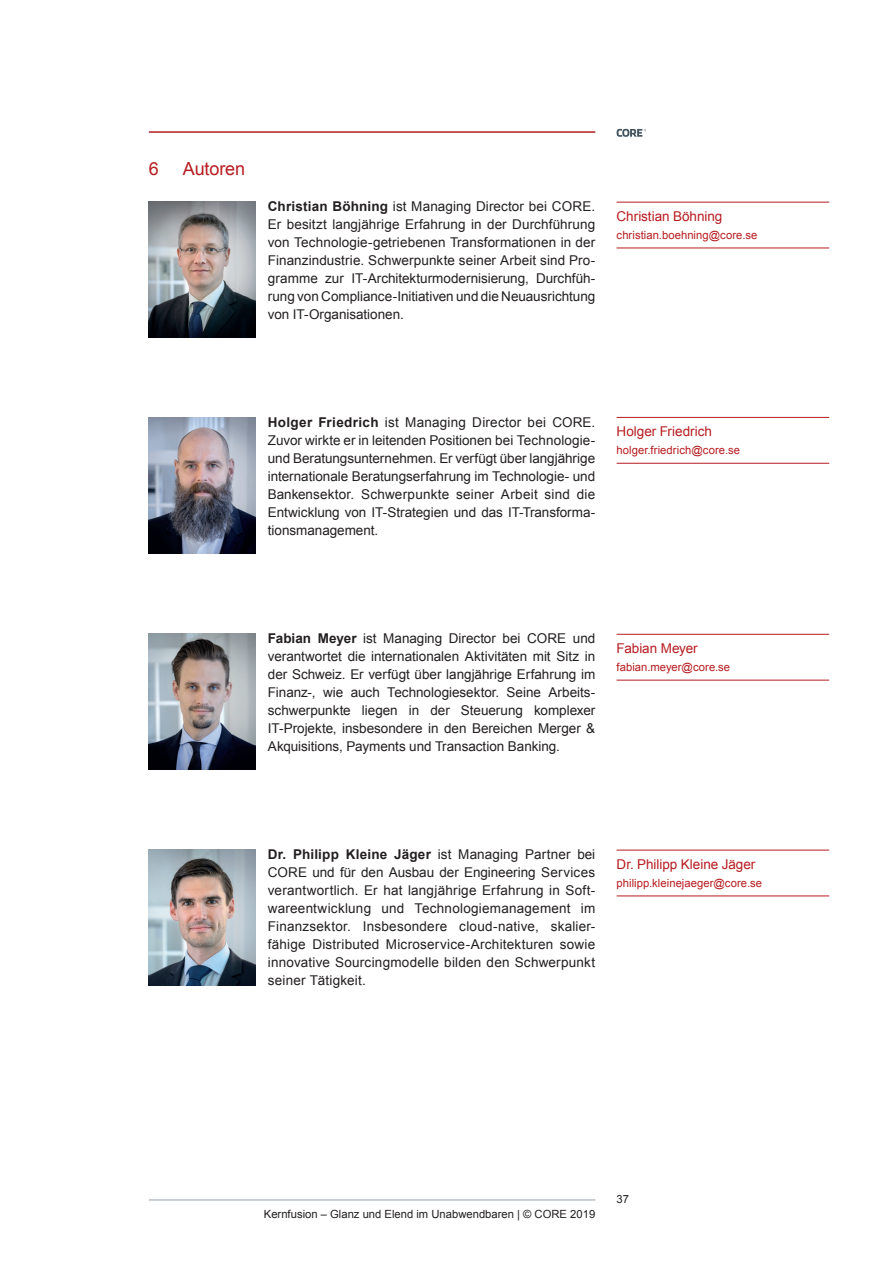
<style>
.page{position:relative;width:893px;height:1263px;background:#fff}
.page>*{position:absolute;margin:0;border:0;box-sizing:border-box;transform-origin:0 0}
.t1{font:18px "Arial";letter-spacing:-.005em;color:#b61c20}
.t2{font:13.5px/18px "Arial";color:#231f20;text-align:justify}
.t3{font:13.5px "Arial";letter-spacing:-.005em;color:#b61c20}
.t4{font:11.25px "Arial";letter-spacing:.005em;color:#b61c20}
.t5{font:11.25px "Arial";color:#231f20}
.s1{font-weight:700}
</style>
<div class="page">
<img style="left:149px;top:201px;width:106px;height:136px">
<img style="left:149px;top:417px;width:106px;height:136px">
<img style="left:149px;top:634px;width:106px;height:136px">
<img style="left:149px;top:850px;width:106px;height:136px">
<hr style="left:149px;top:131px;width:446px;height:2px;background:#b61c20">
<hr style="left:149px;top:1199px;width:446px;height:1px;background:#94a0a9">
<svg style="left:617px;top:129px;width:29px;height:8px"></svg>
<hr style="left:617px;top:202px;width:212px;height:1px;background:#b61c20">
<hr style="left:617px;top:248px;width:212px;height:1px;background:#b61c20">
<hr style="left:617px;top:417px;width:212px;height:1px;background:#b61c20">
<hr style="left:617px;top:463px;width:212px;height:1px;background:#b61c20">
<hr style="left:617px;top:634px;width:212px;height:1px;background:#b61c20">
<hr style="left:617px;top:680px;width:212px;height:1px;background:#b61c20">
<hr style="left:617px;top:850px;width:212px;height:1px;background:#b61c20">
<hr style="left:617px;top:895px;width:212px;height:1px;background:#b61c20">
<h1 class="t1" style="left:149px;top:157px;width:12px">6</h1>
<h1 class="t1" style="left:183px;top:157px;width:64px">Autoren</h1>
<p class="t2" style="left:268px;top:198px;width:329px"><span class="s1">Christian Böhning</span> ist Managing Director bei CORE.<br>Er besitzt langjährige Erfahrung in der Durchführung von Technologie-getriebenen Transformationen in der Finanzindustrie. Schwerpunkte seiner Arbeit sind Pro&shy;gramme zur IT-Architekturmodernisierung, Durchfüh&shy;rung von Compliance-Initiativen und die Neuausrichtung von IT-Organisationen.</p>
<p class="t3" style="left:617px;top:207px;width:107px">Christian Böhning</p>
<p class="t4" style="left:617px;top:228px;width:142px">christian.boehning@core.se</p>
<p class="t2" style="left:268px;top:414px;width:329px"><span class="s1">Holger Friedrich</span> ist Managing Director bei CORE.<br>Zuvor wirkte er in leitenden Positionen bei Technologie&shy;und Beratungsunternehmen. Er verfügt über langjährige internationale Beratungserfahrung im Technologie- und Bankensektor. Schwerpunkte seiner Arbeit sind die Entwicklung von IT-Strategien und das IT-Transforma&shy;tionsmanagement.</p>
<p class="t3" style="left:617px;top:423px;width:97px">Holger Friedrich</p>
<p class="t4" style="left:617px;top:443px;width:125px">holger.friedrich@core.se</p>
<p class="t2" style="left:268px;top:630px;width:329px"><span class="s1">Fabian Meyer</span> ist Managing Director bei CORE und verantwortet die internationalen Aktivitäten mit Sitz in der Schweiz. Er verfügt über langjährige Erfahrung im Finanz-, wie auch Technologiesektor. Seine Arbeits&shy;schwerpunkte liegen in der Steuerung komplexer IT-Projekte, insbesondere in den Bereichen Merger &amp; Akquisitions, Payments und Transaction Banking.</p>
<p class="t3" style="left:617px;top:639px;width:83px">Fabian Meyer</p>
<p class="t4" style="left:617px;top:660px;width:115px">fabian.meyer@core.se</p>
<p class="t2" style="left:268px;top:846px;width:329px"><span class="s1">Dr. Philipp Kleine Jäger</span> ist Managing Partner bei CORE und für den Ausbau der Engineering Services verantwortlich. Er hat langjährige Erfahrung in Soft&shy;wareentwicklung und Technologiemanagement im Finanzsektor. Insbesondere cloud-native, skalier&shy;fähige Distributed Microservice-Architekturen sowie innovative Sourcingmodelle bilden den Schwerpunkt seiner Tätigkeit.</p>
<p class="t3" style="left:617px;top:855px;width:140px">Dr. Philipp Kleine Jäger</p>
<p class="t4" style="left:617px;top:876px;width:147px">philipp.kleinejaeger@core.se</p>
<p class="t5" style="left:264px;top:1207px;width:333px">Kernfusion – Glanz und Elend im Unabwendbaren | © CORE 2019</p>
<p class="t5" style="left:617px;top:1191px;width:14px">37</p>
</div>
